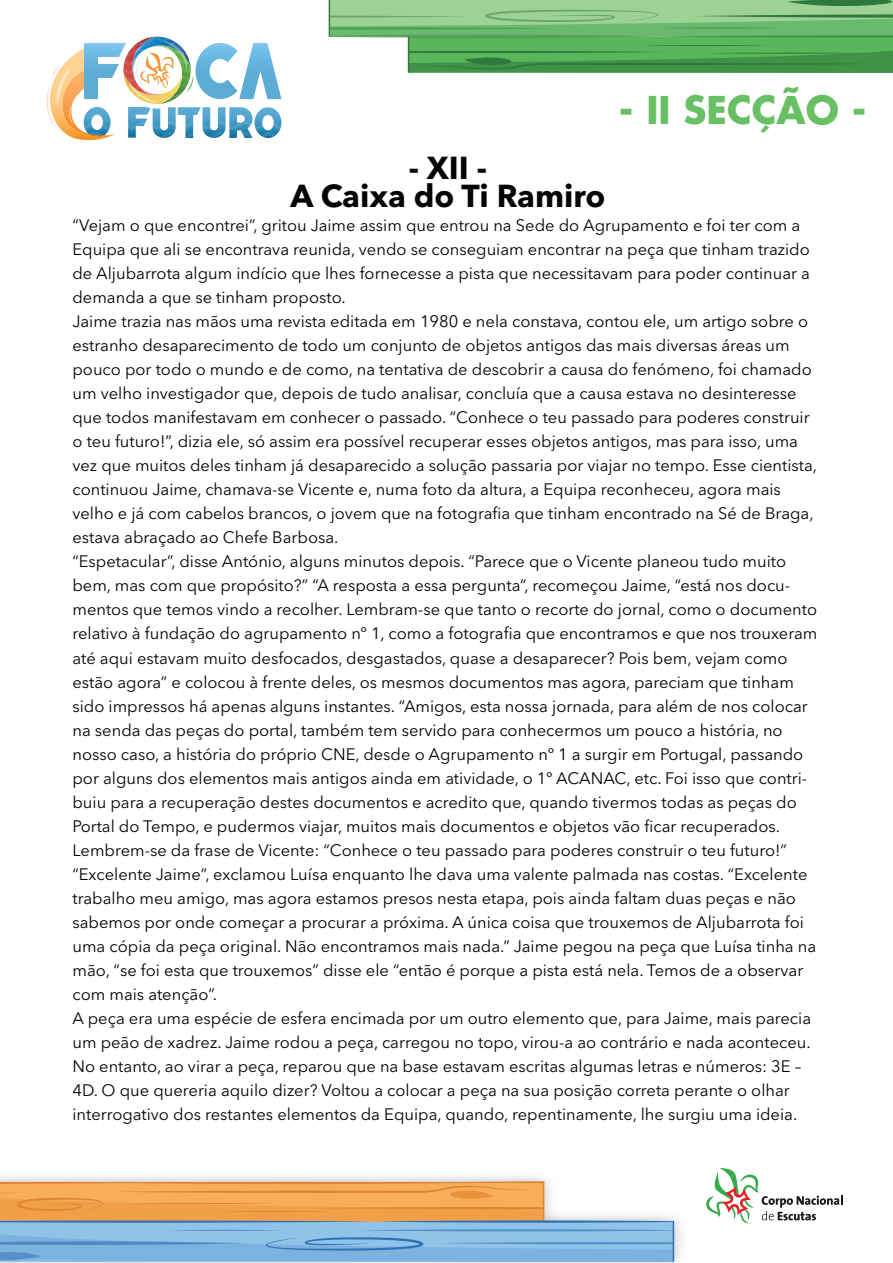
<style>
.page{position:relative;width:893px;height:1263px;background:#fff}
.page>*{position:absolute;margin:0;border:0;box-sizing:border-box;transform-origin:0 0}
.t1{font:700 37.5px "Futura";color:#69bf64}
.t2{font:700 31.5px/28.5px "Avenir Next LT Pro";color:#040503;text-align:center}
.t3{font:16.5px/24px "Avenir Next LT Pro";color:#040503}
</style>
<div class="page">
<svg style="left:46px;top:37px;width:235px;height:104px"></svg>
<svg style="left:738px;top:1174px;width:104px;height:50px"></svg>
<img style="left:0;top:1167px;width:738px;height:96px">
<div style="left:0;top:1221px;width:673px;height:40px;background:#8fc4e8"></div>
<svg style="left:0;top:1229px;width:673px;height:33px"></svg>
<svg style="left:0;top:1181px;width:673px;height:42px"></svg>
<hr style="left:673px;top:1221px;width:1px;height:40px;background:#316fb8">
<div style="left:409px;top:36px;width:484px;height:37px;background:#5ab65a"></div>
<hr style="left:408px;top:36px;width:1px;height:37px;background:#2d7a3c">
<hr style="left:329px;top:0;width:1px;height:37px;background:#2d7a3c">
<svg style="left:409px;top:45px;width:484px;height:28px"></svg>
<svg style="left:330px;top:0;width:563px;height:38px;background:#80c07e"></svg>
<h1 class="t1" style="left:619px;top:85px;width:249px">- II SECÇÃO -</h1>
<h2 class="t2" style="left:291px;top:153px;width:316px">- XII -<br>A Caixa do Ti Ramiro</h2>
<p class="t3" style="left:72px;top:213px;width:746px">“Vejam o que encontrei”, gritou Jaime assim que entrou na Sede do Agrupamento e foi ter com a Equipa que ali se encontrava reunida, vendo se conseguiam encontrar na peça que tinham trazido de Aljubarrota algum indício que lhes fornecesse a pista que necessitavam para poder continuar a demanda a que se tinham proposto.<br>Jaime trazia nas mãos uma revista editada em 1980 e nela constava, contou ele, um artigo sobre o estranho desaparecimento de todo um conjunto de objetos antigos das mais diversas áreas um pouco por todo o mundo e de como, na tentativa de descobrir a causa do fenómeno, foi chamado um velho investigador que, depois de tudo analisar, concluía que a causa estava no desinteresse que todos manifestavam em conhecer o passado. “Conhece o teu passado para poderes construir o teu futuro!”, dizia ele, só assim era possível recuperar esses objetos antigos, mas para isso, uma vez que muitos deles tinham já desaparecido a solução passaria por viajar no tempo. Esse cientista, continuou Jaime, chamava-se Vicente e, numa foto da altura, a Equipa reconheceu, agora mais velho e já com cabelos brancos, o jovem que na fotografia que tinham encontrado na Sé de Braga, estava abraçado ao Chefe Barbosa.<br>“Espetacular”, disse António, alguns minutos depois. “Parece que o Vicente planeou tudo muito bem, mas com que propósito?” “A resposta a essa pergunta”, recomeçou Jaime, “está nos docu&shy;mentos que temos vindo a recolher. Lembram-se que tanto o recorte do jornal, como o documento relativo à fundação do agrupamento nº 1, como a fotografia que encontramos e que nos trouxeram até aqui estavam muito desfocados, desgastados, quase a desaparecer? Pois bem, vejam como estão agora” e colocou à frente deles, os mesmos documentos mas agora, pareciam que tinham sido impressos há apenas alguns instantes. “Amigos, esta nossa jornada, para além de nos colocar na senda das peças do portal, também tem servido para conhecermos um pouco a história, no nosso caso, a história do próprio CNE, desde o Agrupamento nº 1 a surgir em Portugal, passando por alguns dos elementos mais antigos ainda em atividade, o 1º ACANAC, etc. Foi isso que contri&shy;buiu para a recuperação destes documentos e acredito que, quando tivermos todas as peças do Portal do Tempo, e pudermos viajar, muitos mais documentos e objetos vão ficar recuperados.<br>Lembrem-se da frase de Vicente: “Conhece o teu passado para poderes construir o teu futuro!” “Excelente Jaime”, exclamou Luísa enquanto lhe dava uma valente palmada nas costas. “Excelente trabalho meu amigo, mas agora estamos presos nesta etapa, pois ainda faltam duas peças e não sabemos por onde começar a procurar a próxima. A única coisa que trouxemos de Aljubarrota foi uma cópia da peça original. Não encontramos mais nada.” Jaime pegou na peça que Luísa tinha na mão, “se foi esta que trouxemos” disse ele “então é porque a pista está nela. Temos de a observar com mais atenção”.<br>A peça era uma espécie de esfera encimada por um outro elemento que, para Jaime, mais parecia um peão de xadrez. Jaime rodou a peça, carregou no topo, virou-a ao contrário e nada aconteceu.<br>No entanto, ao virar a peça, reparou que na base estavam escritas algumas letras e números: 3E – 4D. O que quereria aquilo dizer? Voltou a colocar a peça na sua posição correta perante o olhar interrogativo dos restantes elementos da Equipa, quando, repentinamente, lhe surgiu uma ideia.</p>
</div>
